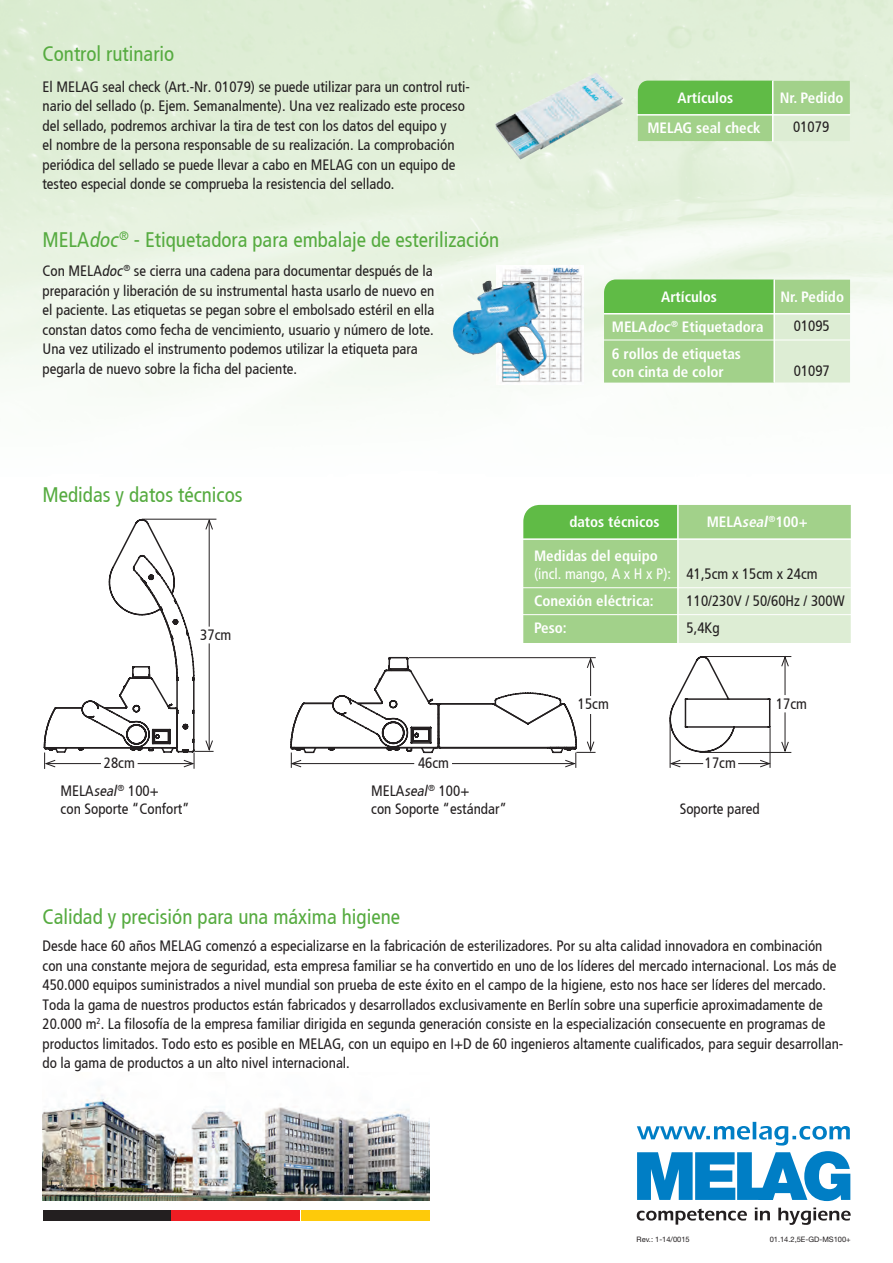
<style>
.page{position:relative;width:893px;height:1263px;background:#fff}
.page>*{position:absolute;margin:0;border:0;box-sizing:border-box;transform-origin:0 0}
.t1{font:900 66.75px "Helvetica Neue";letter-spacing:-.075em;color:#007ec5}
.t2{font:condensed 21px "Frutiger";color:#56ab40}
.t3{font:condensed 15px/19.5px "Frutiger";color:#231f20}
.t4{font:700 condensed 15px/27px "Frutiger";color:#fff}
.t5{font:condensed 15px "Frutiger";color:#fff}
.t6{font:7.5px "Helvetica Neue";color:#231f20}
.s1{font-style:italic}
</style>
<div class="page">
<img style="left:0;top:0;width:893px;height:1221px">
<img style="left:43px;top:1073px;width:386px;height:127px">
<div style="left:43px;top:1210px;width:128px;height:10px;background:#231f20"></div>
<div style="left:171px;top:1210px;width:129px;height:10px;background:#ee1d23"></div>
<div style="left:300px;top:1210px;width:129px;height:10px;background:#feca0a"></div>
<div style="left:775px;top:314px;width:75px;height:68px;background:#ddedd4"></div>
<div style="left:604px;top:279px;width:170px;height:35px;background:#60bb46"></div>
<div style="left:774px;top:279px;width:76px;height:35px;background:#a2d18a"></div>
<div style="left:604px;top:314px;width:170px;height:68px;background:#a2d18a"></div>
<hr style="left:604px;top:313px;width:246px;height:1px;background:#fff">
<hr style="left:603px;top:340px;width:247px;height:1px;background:#fff">
<hr style="left:773px;top:279px;width:2px;height:103px;background:#fff">
<svg style="left:637px;top:1122px;width:213px;height:23px"></svg>
<svg style="left:637px;top:1207px;width:214px;height:18px"></svg>
<div style="left:679px;top:540px;width:172px;height:103px;background:#ddedd4"></div>
<div style="left:523px;top:505px;width:155px;height:34px;background:#60bb46"></div>
<div style="left:678px;top:505px;width:173px;height:34px;background:#a2d18a"></div>
<div style="left:523px;top:539px;width:155px;height:104px;background:#a2d18a"></div>
<hr style="left:521px;top:538px;width:330px;height:2px;background:#fff">
<hr style="left:522px;top:587px;width:329px;height:1px;background:#fff">
<hr style="left:522px;top:614px;width:329px;height:1px;background:#fff">
<hr style="left:677px;top:504px;width:2px;height:144px;background:#fff">
<hr style="left:409px;top:657px;width:187px;height:1px;background:#231f20">
<svg style="left:289px;top:655px;width:306px;height:113px"></svg>
<hr style="left:699px;top:752px;width:92px;height:1px;background:#231f20">
<hr style="left:701px;top:656px;width:90px;height:1px;background:#231f20">
<hr style="left:785px;top:657px;width:1px;height:38px;background:#231f20">
<svg style="left:781px;top:655px;width:8px;height:12px"></svg>
<hr style="left:785px;top:712px;width:1px;height:39px;background:#231f20">
<svg style="left:781px;top:741px;width:8px;height:12px"></svg>
<hr style="left:671px;top:763px;width:32px;height:1px;background:#231f20">
<svg style="left:669px;top:759px;width:12px;height:9px"></svg>
<hr style="left:738px;top:763px;width:31px;height:1px;background:#231f20">
<svg style="left:759px;top:759px;width:11px;height:9px"></svg>
<hr style="left:670px;top:717px;width:1px;height:51px;background:#231f20">
<hr style="left:770px;top:728px;width:1px;height:40px;background:#231f20">
<svg style="left:669px;top:655px;width:102px;height:98px"></svg>
<hr style="left:142px;top:519px;width:74px;height:1px;background:#231f20">
<svg style="left:42px;top:518px;width:172px;height:251px"></svg>
<img style="left:496px;top:266px;width:88px;height:118px">
<img style="left:461px;top:281px;width:27px;height:35px">
<div style="left:773px;top:116px;width:77px;height:25px;background:#ddedd4"></div>
<div style="left:638px;top:81px;width:135px;height:34px;background:#60bb46"></div>
<div style="left:773px;top:81px;width:77px;height:34px;background:#a2d18a"></div>
<div style="left:638px;top:115px;width:135px;height:26px;background:#a2d18a"></div>
<hr style="left:637px;top:114px;width:213px;height:2px;background:#fff">
<hr style="left:772px;top:80px;width:1px;height:62px;background:#fff">
<img style="left:554px;top:73px;width:41px;height:21px">
<h2 class="t2" style="left:43px;top:41px;width:133px">Control rutinario</h2>
<p class="t3" style="left:43px;top:77px;width:429px">El MELAG seal check (Art.-Nr. 01079) se puede utilizar para un control ruti&shy;nario del sellado (p. Ejem. Semanalmente). Una vez realizado este proceso del sellado, podremos archivar la tira de test con los datos del equipo y<br>el nombre de la persona responsable de su realización. La comprobación periódica del sellado se puede llevar a cabo en MELAG con un equipo de testeo especial donde se comprueba la resistencia del sellado.</p>
<h2 class="t2" style="left:43px;top:227px;width:458px">MELA<span class="s1">doc</span><sup>®</sup> - Etiquetadora para embalaje de esterilización</h2>
<p class="t3" style="left:43px;top:261px;width:393px">Con MELA<span class="s1">doc</span><sup>®</sup> se cierra una cadena para documentar después de la preparación y liberación de su instrumental hasta usarlo de nuevo en el paciente. Las etiquetas se pegan sobre el embolsado estéril en ella constan datos como fecha de vencimiento, usuario y número de lote.<br>Una vez utilizado el instrumento podemos utilizar la etiqueta para pegarla de nuevo sobre la ficha del paciente.</p>
<p class="t4" style="left:677px;top:85px;width:57px">Artículos</p>
<p class="t4" style="left:780px;top:84px;width:65px">Nr. Pedido</p>
<p class="t4" style="left:647px;top:114px;width:115px">MELAG seal check</p>
<p class="t3" style="left:793px;top:117px;width:37px">01079</p>
<p class="t4" style="left:661px;top:283px;width:57px">Artículos</p>
<p class="t4" style="left:780px;top:283px;width:65px">Nr. Pedido</p>
<p class="t4" style="left:612px;top:313px;width:153px">MELA<span class="s1">doc</span><sup>®</sup> Etiquetadora<br>6 rollos de etiquetas</p>
<p class="t4" style="left:612px;top:358px;width:114px">con cinta de color</p>
<p class="t3" style="left:794px;top:316px;width:37px">01095</p>
<p class="t3" style="left:794px;top:361px;width:37px">01097</p>
<h2 class="t2" style="left:43px;top:483px;width:202px">Medidas y datos técnicos</h2>
<p class="t3" style="left:200px;top:625px;width:33px">37cm</p>
<p class="t4" style="left:569px;top:508px;width:92px">datos técnicos</p>
<p class="t4" style="left:534px;top:543px;width:125px">Medidas del equipo</p>
<p class="t5" style="left:534px;top:565px;width:139px">(incl. mango, A x H x P):</p>
<p class="t4" style="left:534px;top:588px;width:121px">Conexión eléctrica:<br>Peso:</p>
<p class="t4" style="left:707px;top:508px;width:103px">MELA<span class="s1">seal</span><sup>®</sup>100+</p>
<p class="t3" style="left:687px;top:561px;width:159px;line-height:27px">41,5cm x 15cm x 24cm<br>110/230V / 50/60Hz / 300W<br>5,4Kg</p>
<p class="t3" style="left:578px;top:694px;width:33px">15cm</p>
<p class="t3" style="left:776px;top:694px;width:33px">17cm</p>
<p class="t3" style="left:104px;top:753px;width:33px">28cm</p>
<p class="t3" style="left:705px;top:753px;width:33px">17cm</p>
<p class="t3" style="left:418px;top:753px;width:33px">46cm</p>
<p class="t3" style="left:61px;top:782px;width:131px;line-height:18px">MELA<span class="s1">seal</span><sup>®</sup> 100+<br>con Soporte “Confort”</p>
<p class="t3" style="left:371px;top:781px;width:137px;line-height:18px">MELA<span class="s1">seal</span><sup>®</sup> 100+<br>con Soporte “estándar”</p>
<p class="t3" style="left:680px;top:799px;width:81px">Soporte pared</p>
<h2 class="t2" style="left:43px;top:905px;width:359px">Calidad y precisión para una máxima higiene</h2>
<p class="t3" style="left:43px;top:936px;width:802px">Desde hace 60 años MELAG comenzó a especializarse en la fabricación de esterilizadores. Por su alta calidad innovadora en combinación con una constante mejora de seguridad, esta empresa familiar se ha convertido en uno de los líderes del mercado internacional. Los más de 450.000 equipos suministrados a nivel mundial son prueba de este éxito en el campo de la higiene, esto nos hace ser líderes del mercado.<br>Toda la gama de nuestros productos están fabricados y desarrollados exclusivamente en Berlín sobre una superficie aproximadamente de 20.000 m<sup>2</sup>. La filosofía de la empresa familiar dirigida en segunda generación consiste en la especialización consecuente en programas de productos limitados. Todo esto es posible en MELAG, con un equipo en I+D de 60 ingenieros altamente cualificados, para seguir desarrollan&shy;do la gama de productos a un alto nivel internacional.</p>
<h1 class="t1" style="left:633px;top:1136px;width:222px">MELAG</h1>
<p class="t6" style="left:637px;top:1234px;width:55px">Rev.: 1-14/0015</p>
<p class="t6" style="left:770px;top:1234px;width:83px">01.14.2,5E-GD-MS100+</p>
</div>
